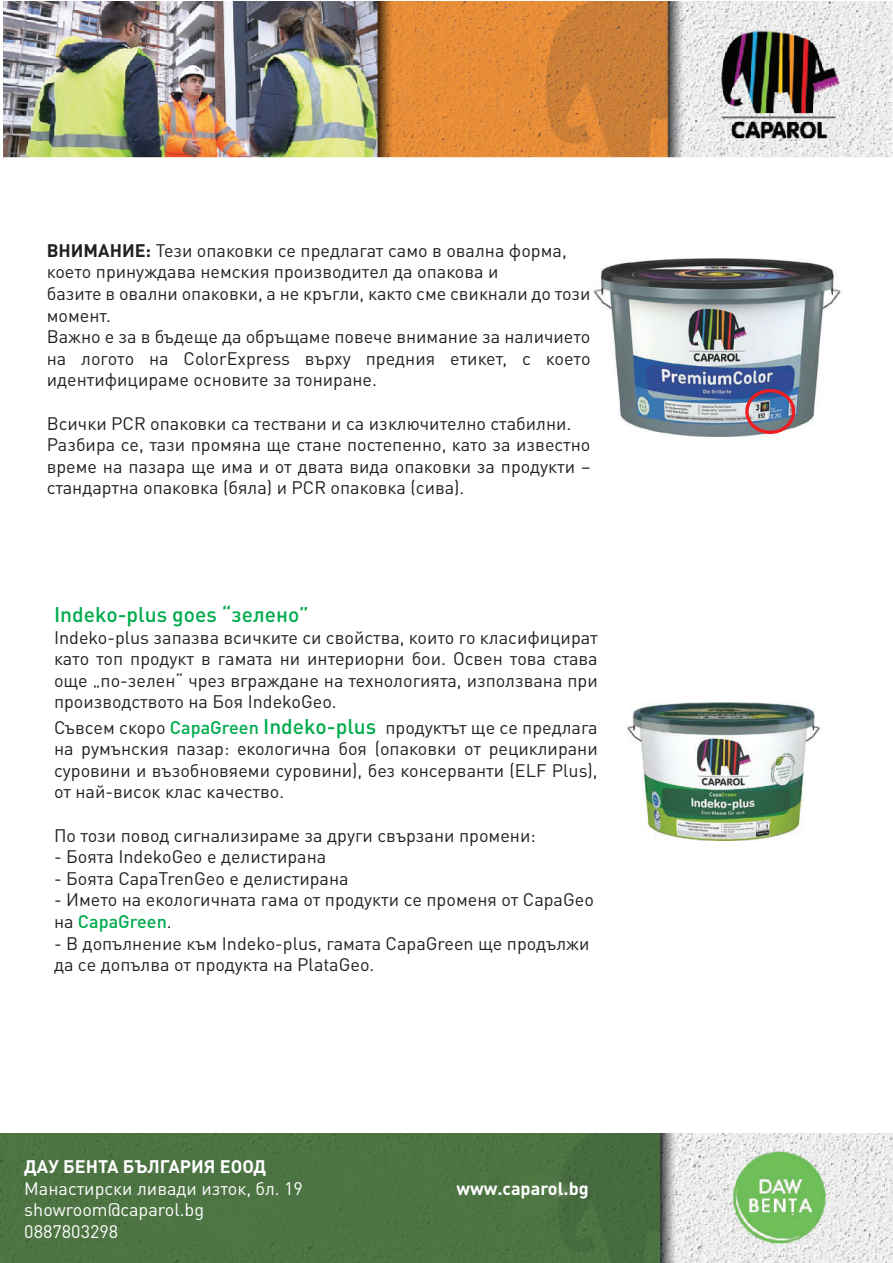
<style>
.page{position:relative;width:893px;height:1263px;background:#fff}
.page>*{position:absolute;margin:0;border:0;box-sizing:border-box;transform-origin:0 0}
.t1{font:500 21px "DIN Pro";color:#00ab4d}
.t2{font:18px/21.6px "DIN Pro";color:#231f20}
.t3{font:18px/21.6px "DIN Pro";color:#fff}
.t4{font:700 18px "DIN Pro";color:#fff}
.s1{font-weight:700}
.s2{font-weight:500;color:#00ab4d}
.s3{font-weight:500;font-size:21px;color:#00ab4d}
</style>
<div class="page">
<img style="left:593px;top:258px;width:248px;height:178px">
<div style="left:745px;top:389px;width:50px;height:45px;border:3px solid #ee1f23;border-radius:50%"></div>
<img style="left:627px;top:703px;width:193px;height:138px">
<img style="left:0;top:1134px;width:893px;height:129px">
<img style="left:3px;top:2px;width:889px;height:155px">
<p class="t2" style="left:47px;top:239px;width:545px"><span class="s1">ВНИМАНИЕ:</span> Тези опаковки се предлагат само в овална форма, което принуждава немския производител да опакова и<br>базите в овални опаковки, а не кръгли, както сме свикнали до този момент.<br>Важно е за в бъдеще да обръщаме повече внимание за наличието на логото на ColorExpress върху предния етикет, с което идентифицираме основите за тониране.</p>
<p class="t2" style="left:47px;top:412px;width:545px">Всички PCR опаковки са тествани и са изключително стабилни.<br>Разбира се, тази промяна ще стане постепенно, като за известно време на пазара ще има и от двата вида опаковки за продукти – стандартна опаковка (бяла) и PCR опаковка (сива).</p>
<p class="t1" style="left:54px;top:600px;width:256px">Indeko-plus goes “зелено”</p>
<p class="t2" style="left:54px;top:625px;width:545px;text-align:justify">Indeko-plus запазва всичките си свойства, които го класифицират като топ продукт в гамата ни интериорни бои. Освен това става още „по-зелен“ чрез вграждане на технологията, използвана при производството на Боя IndekoGeo.</p>
<p class="t2" style="left:54px;top:715px;width:545px;text-align:justify">Съвсем скоро <span class="s2">CapaGreen</span> <span class="s3">Indeko-plus</span> продуктът ще се предлага на румънския пазар: екологична боя (опаковки от рециклирани суровини и възобновяеми суровини), без консерванти (ELF Plus), от най-висок клас качество.</p>
<p class="t2" style="left:54px;top:823px;width:483px">По този повод сигнализираме за други свързани промени:</p>
<p class="t2" style="left:54px;top:845px;width:274px">- Боята IndekoGeo е делистирана</p>
<p class="t2" style="left:54px;top:867px;width:296px">- Боята CapaTrenGeo е делистирана</p>
<p class="t2" style="left:54px;top:888px;width:541px">- Името на екологичната гама от продукти се променя от CapaGeo на <span class="s2">CapaGreen</span>.</p>
<p class="t2" style="left:54px;top:931px;width:537px">- В допълнение към Indeko-plus, гамата CapaGreen ще продължи да се допълва от продукта на PlataGeo.</p>
<p class="t4" style="left:24px;top:1154px;width:243px">ДАУ БЕНТА БЪЛГАРИЯ ЕООД</p>
<p class="t3" style="left:24px;top:1177px;width:280px">Манастирски ливади изток, бл. 19</p>
<p class="t4" style="left:456px;top:1176px;width:134px">www.caparol.bg</p>
<p class="t3" style="left:24px;top:1198px;width:181px">showroom@caparol.bg<br>0887803298</p>
</div>
